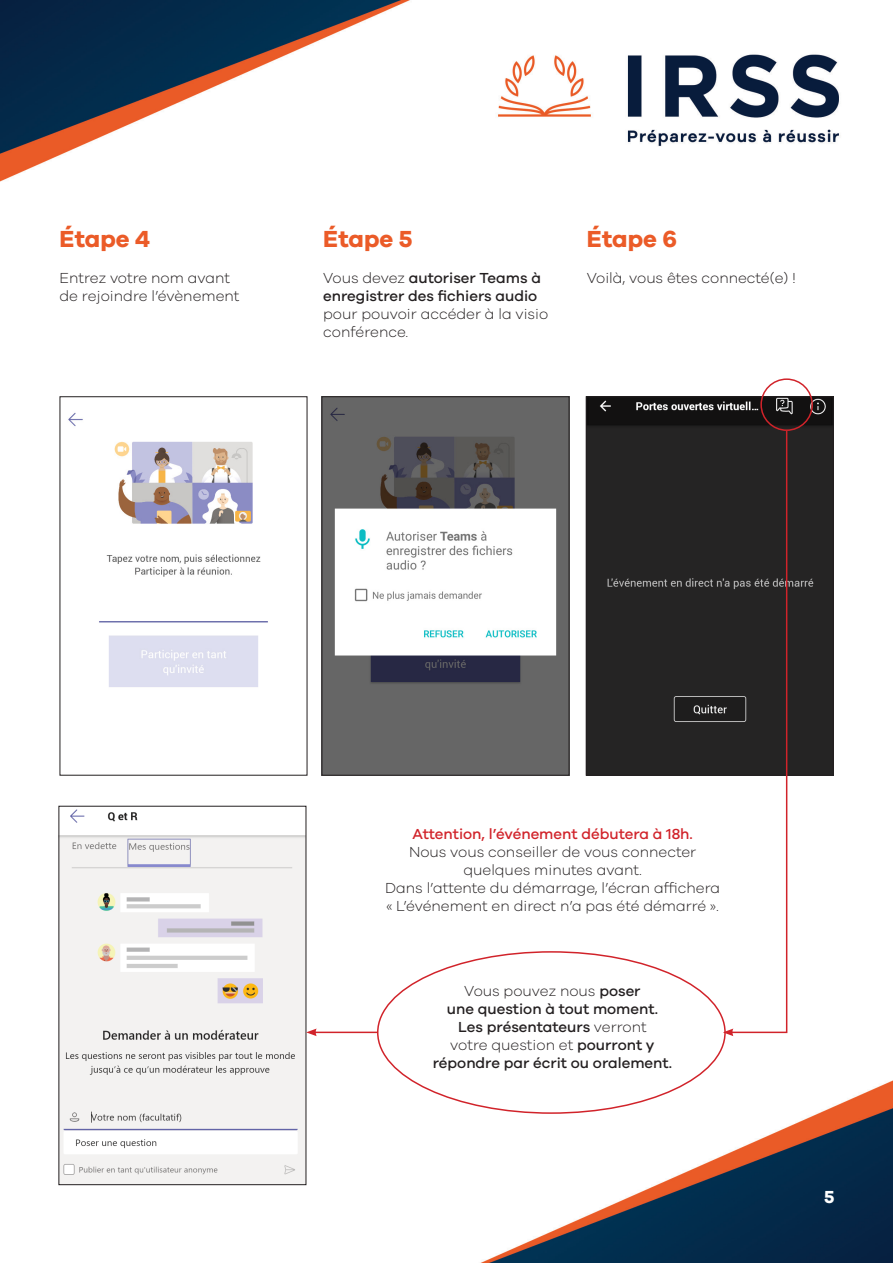
<style>
.page{position:relative;width:893px;height:1263px;background:#fff}
.page>*{position:absolute;margin:0;border:0;box-sizing:border-box;transform-origin:0 0}
.t1{font:700 24px "Galano Grotesque";color:#eb5b28}
.t2{font:700 18px "Galano Grotesque";color:#fff}
.t3{font:300 15px/18px "Galano Grotesque";color:#231f20}
.t4{font:500 15px/18px "Galano Grotesque";color:#231f20;text-align:center}
.s1{font-weight:500}
.s2{font-weight:500;color:#d1232a}
.s3{font-weight:300}
</style>
<div class="page">
<img style="left:0;top:0;width:893px;height:1263px">
<img style="left:62px;top:398px;width:243px;height:375px">
<img style="left:324px;top:398px;width:243px;height:375px">
<div style="left:322px;top:396px;width:247px;height:379px;border:1px solid #231f20"></div>
<img style="left:588px;top:398px;width:243px;height:375px">
<div style="left:586px;top:396px;width:247px;height:379px;border:1px solid #231f20"></div>
<img style="left:61px;top:808px;width:243px;height:375px">
<div style="left:760px;top:378px;width:53px;height:53px;border:2px solid #d1232a;border-radius:50%"></div>
<svg style="left:723px;top:429px;width:65px;height:607px"></svg>
<hr style="left:314px;top:1031px;width:63px;height:2px;background:#d1232a">
<svg style="left:306px;top:1028px;width:11px;height:8px"></svg>
<p class="t1" style="left:60px;top:224px;width:92px">Étape 4</p>
<p class="t3" style="left:60px;top:269px;width:182px">Entrez votre nom avant de rejoindre l’évènement</p>
<p class="t1" style="left:323px;top:224px;width:91px">Étape 5</p>
<p class="t3" style="left:323px;top:269px;width:227px">Vous devez <span class="s1">autoriser Teams à enregistrer des fichiers audio </span>pour pouvoir accéder à la visio conférence.</p>
<p class="t1" style="left:587px;top:224px;width:92px">Étape 6</p>
<p class="t3" style="left:587px;top:269px;width:211px">Voilà, vous êtes connecté(e) !</p>
<p class="t3" style="left:385px;top:825px;width:337px;text-align:center"><span class="s2">Attention, l’événement débutera à 18h.<br></span>Nous vous conseiller de vous connecter quelques minutes avant.<br>Dans l’attente du démarrage, l’écran affichera « L’événement en direct n’a pas été démarré ».</p>
<p class="t4" style="left:433px;top:981px;width:241px"><span class="s3">Vous pouvez nous</span> poser<br>une question à tout moment.<br>Les présentateurs <span class="s3">verront<br>votre question et</span> pourront y répondre par écrit ou oralement.</p>
<p class="t2" style="left:824px;top:1186px;width:12px">5</p>
</div>
